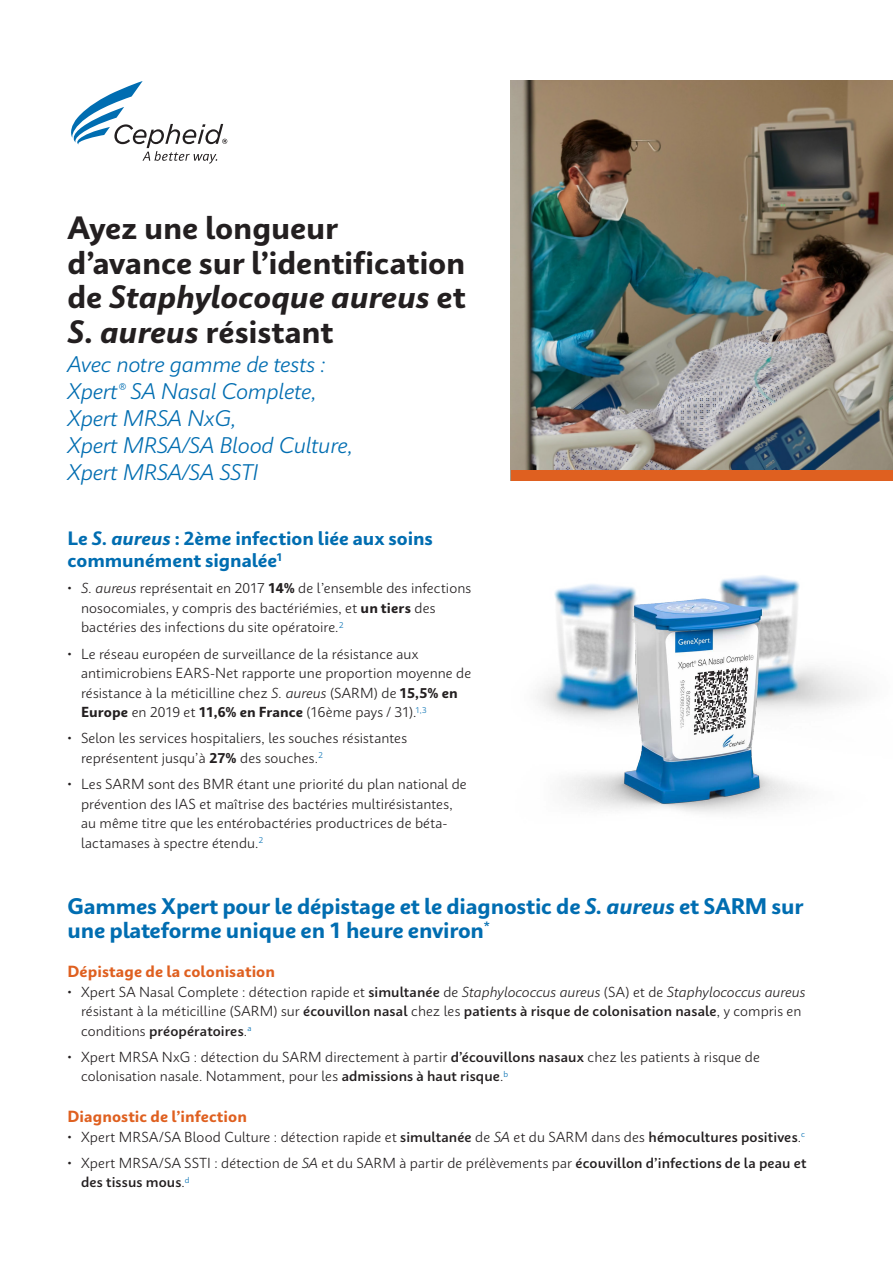
<style>
.page{position:relative;width:893px;height:1263px;background:#fff}
.page>*{position:absolute;margin:0;border:0;box-sizing:border-box;transform-origin:0 0}
.t1{font:700 30px/34.5px "Cepheid Sans Pro";letter-spacing:-.01em;color:#231f20}
.t2{font:italic 300 21px/27px "Cepheid Sans Pro";letter-spacing:-.01em;color:#006db1}
.t3{font:700 21px/24px "Cepheid Sans Pro";letter-spacing:-.01em;color:#006db1}
.t4{font:700 18px/22.5px "Cepheid Sans Pro";letter-spacing:-.005em;color:#006db1}
.t5{font:700 15px "Cepheid Sans Pro";letter-spacing:.005em;color:#df6020}
.t6{font:300 13.5px/19.5px "Cepheid Sans Pro";letter-spacing:.005em;color:#231f20}
.s1{font-style:italic}
.s2{font-weight:700}
.s3{font-weight:600}
</style>
<div class="page">
<svg style="left:71px;top:81px;width:156px;height:83px"></svg>
<img style="left:537px;top:575px;width:325px;height:238px">
<img style="left:510px;top:81px;width:383px;height:400px">
<div style="left:511px;top:470px;width:382px;height:10px;background:#df6020"></div>
<h1 class="t1" style="left:67px;top:211px;width:400px">Ayez une longueur d’avance sur l’identification de <span class="s1">Staphylocoque aureus</span> et<br><span class="s1">S. aureus</span> résistant</h1>
<h2 class="t2" style="left:67px;top:353px;width:287px">Avec notre gamme de tests :<br>Xpert® SA Nasal Complete,<br>Xpert MRSA NxG,<br>Xpert MRSA/SA Blood Culture,<br>Xpert MRSA/SA SSTI</h2>
<h3 class="t4" style="left:67px;top:527px;width:367px">Le <span class="s1">S. aureus</span> : 2ème infection liée aux soins communément signalée<sup>1</sup></h3>
<p class="t6" style="left:81px;top:579px;width:392px;text-indent:-14px">• <span class="s1">S. aureus</span> représentait en 2017 <span class="s2">14%</span> de l’ensemble des infections nosocomiales, y compris des bactériémies, et <span class="s2">un tiers</span> des bactéries des infections du site opératoire.<sup>2</sup></p>
<p class="t6" style="left:81px;top:644px;width:392px;text-indent:-13px">• Le réseau européen de surveillance de la résistance aux antimicrobiens EARS-Net rapporte une proportion moyenne de résistance à la méticilline chez <span class="s1">S. aureus</span> (SARM) de <span class="s2">15,5% en Europe</span> en 2019 et <span class="s2">11,6% en France</span> (16ème pays / 31).<sup>1,3</sup></p>
<p class="t6" style="left:81px;top:729px;width:328px;text-indent:-13px">• Selon les services hospitaliers, les souches résistantes représentent jusqu’à <span class="s2">27%</span> des souches.<sup>2</sup></p>
<p class="t6" style="left:81px;top:774px;width:387px;text-indent:-13px">• Les SARM sont des BMR étant une priorité du plan national de prévention des IAS et maîtrise des bactéries multirésistantes, au même titre que les entérobactéries productrices de béta&shy;lactamases à spectre étendu.<sup>2</sup></p>
<h2 class="t3" style="left:67px;top:894px;width:738px">Gammes Xpert pour le dépistage et le diagnostic de <span class="s1">S. aureus</span> et SARM sur une plateforme unique en 1 heure environ<sup>*</sup></h2>
<p class="t5" style="left:67px;top:962px;width:209px">Dépistage de la colonisation</p>
<p class="t6" style="left:81px;top:982px;width:726px;text-indent:-13px">• Xpert SA Nasal Complete : détection rapide et <span class="s3">simultanée</span> de <span class="s1">Staphylococcus aureus</span> (SA) et de <span class="s1">Staphylococcus aureus </span>résistant à la méticilline (SARM) sur <span class="s3">écouvillon nasal</span> chez les <span class="s3">patients à risque de colonisation nasale</span>, y compris en conditions <span class="s3">préopératoires</span>.<sup>a</sup></p>
<p class="t6" style="left:81px;top:1047px;width:680px;text-indent:-13px">• Xpert MRSA NxG : détection du SARM directement à partir <span class="s3">d’écouvillons nasaux</span> chez les patients à risque de colonisation nasale. Notamment, pour les <span class="s3">admissions à haut risque</span>.<sup>b</sup></p>
<p class="t5" style="left:67px;top:1107px;width:181px">Diagnostic de l’infection</p>
<p class="t6" style="left:67px;top:1127px;width:739px">• Xpert MRSA/SA Blood Culture : détection rapide et <span class="s3">simultanée</span> de <span class="s1">SA</span> et du SARM dans des <span class="s3">hémocultures positives</span>.<sup>c</sup></p>
<p class="t6" style="left:81px;top:1153px;width:727px;text-indent:-13px">• Xpert MRSA/SA SSTI : détection de <span class="s1">SA</span> et du SARM à partir de prélèvements par <span class="s3">écouvillon d’infections de la peau et des tissus mous</span>.<sup>d</sup></p>
</div>
